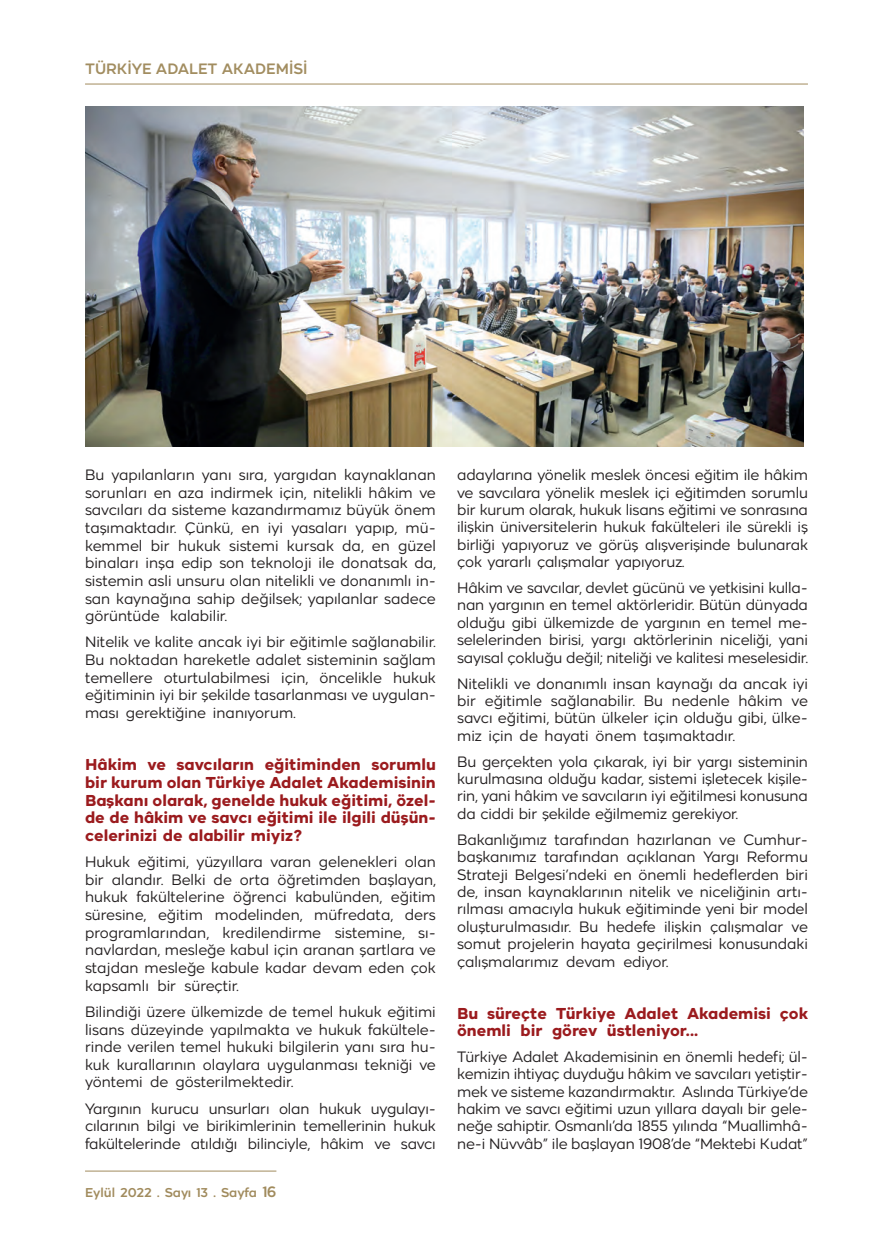
<style>
.page{position:relative;width:893px;height:1234px;background:#fff}
.page>*{position:absolute;margin:0;border:0;box-sizing:border-box;transform-origin:0 0}
.t1{font:700 15.75px/17.7px "TRT";color:#9b1b1e;text-align:justify}
.t2{font:15px/17.4px "TRT";letter-spacing:-.01em;color:#231f20;text-align:justify}
.t3{font:500 15px "TRT";color:#a28d60}
.t4{font:500 12.75px "TRT";color:#a18b5d}
.s1{font-size:15px}
</style>
<div class="page">
<hr style="left:85px;top:84px;width:723px;height:1px;background:#a18b5d">
<hr style="left:85px;top:1170px;width:191px;height:1px;background:#a18b5d">
<img style="left:85px;top:106px;width:719px;height:340px">
<p class="t3" style="left:85px;top:59px;width:224px">TÜRKİYE ADALET AKADEMİSİ</p>
<p class="t2" style="left:85px;top:466px;width:352px">Bu yapılanların yanı sıra, yargıdan kaynaklanan sorunları en aza indirmek için, nitelikli hâkim ve savcıları da sisteme kazandırmamız büyük önem taşımaktadır. Çünkü, en iyi yasaları yapıp, mü&shy;kemmel bir hukuk sistemi kursak da, en güzel binaları inşa edip son teknoloji ile donatsak da, sistemin asli unsuru olan nitelikli ve donanımlı in&shy;san kaynağına sahip değilsek; yapılanlar sadece görüntüde kalabilir.</p>
<p class="t2" style="left:85px;top:633px;width:352px">Nitelik ve kalite ancak iyi bir eğitimle sağlanabilir.<br>Bu noktadan hareketle adalet sisteminin sağlam temellere oturtulabilmesi için, öncelikle hukuk eğitiminin iyi bir şekilde tasarlanması ve uygulan&shy;ması gerektiğine inanıyorum.</p>
<p class="t1" style="left:85px;top:755px;width:352px">Hâkim ve savcıların eğitiminden sorumlu bir kurum olan Türkiye Adalet Akademisinin Başkanı olarak, genelde hukuk eğitimi, özel&shy;de de hâkim ve savcı eğitimi ile ilgili düşün&shy;celerinizi de alabilir miyiz?</p>
<p class="t2" style="left:85px;top:852px;width:352px">Hukuk eğitimi, yüzyıllara varan gelenekleri olan bir alandır. Belki de orta öğretimden başlayan, hukuk fakültelerine öğrenci kabulünden, eğitim süresine, eğitim modelinden, müfredata, ders programlarından, kredilendirme sistemine, sı&shy;navlardan, mesleğe kabul için aranan şartlara ve stajdan mesleğe kabule kadar devam eden çok kapsamlı bir süreçtir.</p>
<p class="t2" style="left:85px;top:1002px;width:352px">Bilindiği üzere ülkemizde de temel hukuk eğitimi lisans düzeyinde yapılmakta ve hukuk fakültele&shy;rinde verilen temel hukuki bilgilerin yanı sıra hu&shy;kuk kurallarının olaylara uygulanması tekniği ve yöntemi de gösterilmektedir.</p>
<p class="t2" style="left:85px;top:1099px;width:352px">Yargının kurucu unsurları olan hukuk uygulayı&shy;cılarının bilgi ve birikimlerinin temellerinin hukuk fakültelerinde atıldığı bilinciyle, hâkim ve savcı</p>
<p class="t4" style="left:85px;top:1183px;width:193px">Eylül 2022 . Sayı 13 . Sayfa <span class="s1">16</span></p>
<p class="t2" style="left:457px;top:466px;width:352px">adaylarına yönelik meslek öncesi eğitim ile hâkim ve savcılara yönelik meslek içi eğitimden sorumlu bir kurum olarak, hukuk lisans eğitimi ve sonrasına ilişkin üniversitelerin hukuk fakülteleri ile sürekli iş birliği yapıyoruz ve görüş alışverişinde bulunarak çok yararlı çalışmalar yapıyoruz.</p>
<p class="t2" style="left:457px;top:579px;width:352px">Hâkim ve savcılar, devlet gücünü ve yetkisini kulla&shy;nan yargının en temel aktörleridir. Bütün dünyada olduğu gibi ülkemizde de yargının en temel me&shy;selelerinden birisi, yargı aktörlerinin niceliği, yani sayısal çokluğu değil; niteliği ve kalitesi meselesidir.</p>
<p class="t2" style="left:457px;top:674px;width:352px">Nitelikli ve donanımlı insan kaynağı da ancak iyi bir eğitimle sağlanabilir. Bu nedenle hâkim ve savcı eğitimi, bütün ülkeler için olduğu gibi, ülke&shy;miz için de hayati önem taşımaktadır.</p>
<p class="t2" style="left:457px;top:752px;width:352px">Bu gerçekten yola çıkarak, iyi bir yargı sisteminin kurulmasına olduğu kadar, sistemi işletecek kişile&shy;rin, yani hâkim ve savcıların iyi eğitilmesi konusuna da ciddi bir şekilde eğilmemiz gerekiyor.</p>
<p class="t2" style="left:457px;top:830px;width:352px">Bakanlığımız tarafından hazırlanan ve Cumhur&shy;başkanımız tarafından açıklanan Yargı Reformu Strateji Belgesi’ndeki en önemli hedeflerden biri de, insan kaynaklarının nitelik ve niceliğinin artı&shy;rılması amacıyla hukuk eğitiminde yeni bir model oluşturulmasıdır. Bu hedefe ilişkin çalışmalar ve somut projelerin hayata geçirilmesi konusundaki çalışmalarımız devam ediyor.</p>
<p class="t1" style="left:457px;top:1004px;width:352px">Bu süreçte Türkiye Adalet Akademisi çok önemli bir görev üstleniyor...</p>
<p class="t2" style="left:457px;top:1047px;width:352px">Türkiye Adalet Akademisinin en önemli hedefi; ül&shy;kemizin ihtiyaç duyduğu hâkim ve savcıları yetiştir&shy;mek ve sisteme kazandırmaktır. Aslında Türkiye’de hakim ve savcı eğitimi uzun yıllara dayalı bir gele&shy;neğe sahiptir. Osmanlı’da 1855 yılında “Muallimhâ&shy;ne-i Nüvvâb” ile başlayan 1908’de “Mektebi Kudat”</p>
</div>
